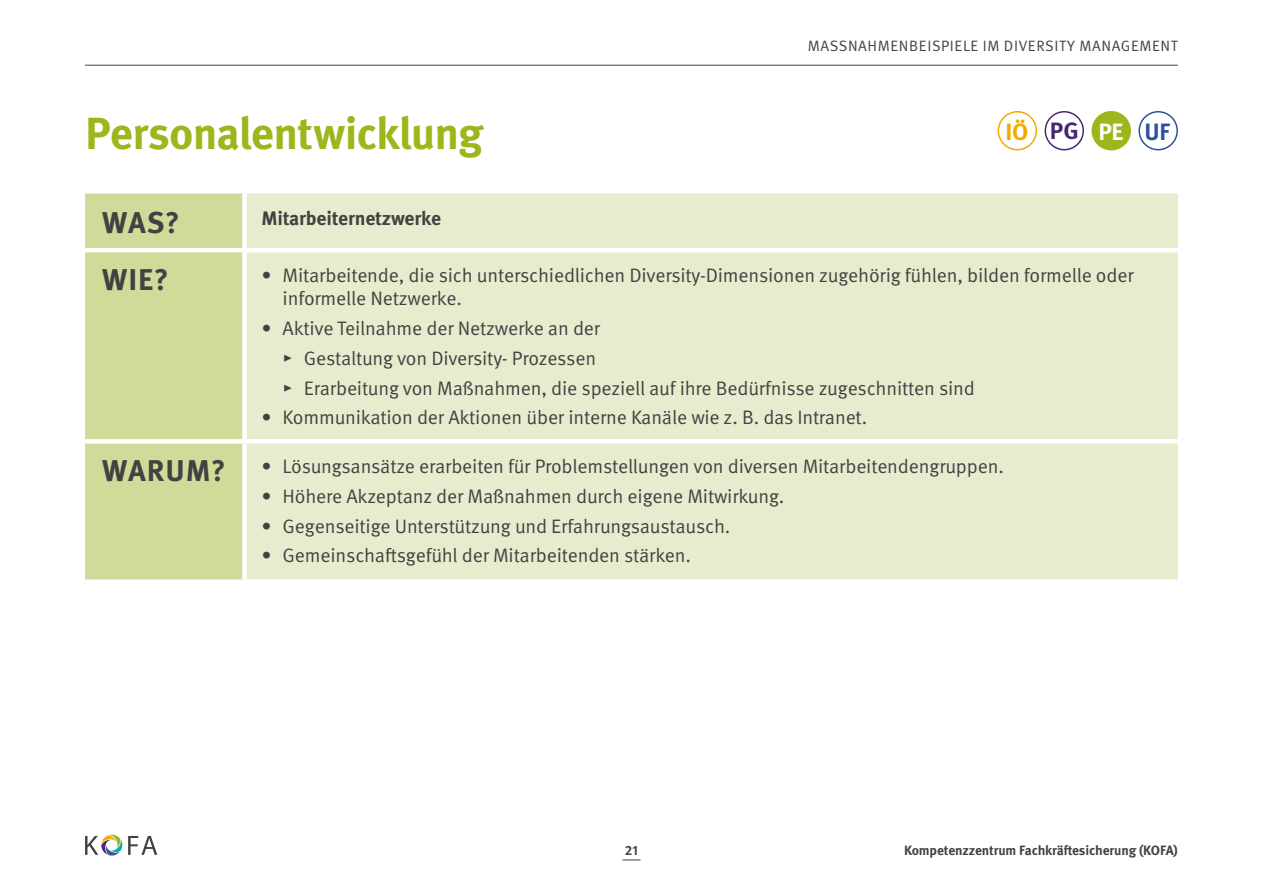
<style>
.page{position:relative;width:1263px;height:893px;background:#fff}
.page>*{position:absolute;margin:0;border:0;box-sizing:border-box;transform-origin:0 0}
.t1{font:700 45px "Meta Pro";letter-spacing:-.025em;color:#9cb71c}
.t2{font:700 30px "Meta Pro";letter-spacing:.03em;color:#424242}
.t3{font:700 23.55px "Meta Pro";letter-spacing:-.01em;color:#f1aa00}
.t4{font:19.5px/29.8px "Meta Pro Norm";letter-spacing:-.01em;color:#424242}
.t5{font:700 19.5px "Meta Pro";letter-spacing:-.01em;color:#424242}
.t6{font:15px "Meta Pro Norm";letter-spacing:.04em;color:#424242}
.t7{font:700 13.5px "Meta Pro";letter-spacing:-.01em;color:#424242}
.s1{color:#492671}
.s2{color:#fff}
.s3{color:#2f509f}
.s4{font-family:"Meta Pro";font-weight:700;font-size:30px}
</style>
<div class="page">
<svg style="left:85px;top:834px;width:72px;height:22px"></svg>
<div style="left:998px;top:111px;width:39px;height:39px;border:2px solid #f1aa00;border-radius:50%"></div>
<div style="left:1044px;top:111px;width:40px;height:39px;border:2px solid #492671;border-radius:50%"></div>
<div style="left:1092px;top:112px;width:38px;height:38px;background:#9cb71c;border-radius:50%"></div>
<div style="left:1091px;top:111px;width:40px;height:39px;border:2px solid #9cb71c;border-radius:50%"></div>
<div style="left:1138px;top:111px;width:40px;height:39px;border:2px solid #2f509f;border-radius:50%"></div>
<div style="left:85px;top:193px;width:157px;height:386px;background:#d1da98"></div>
<div style="left:247px;top:193px;width:931px;height:386px;background:#e8ecce"></div>
<hr style="left:85px;top:248px;width:159px;height:4px;background:#fff">
<hr style="left:244px;top:248px;width:934px;height:4px;background:#fff">
<div style="left:85px;top:439px;width:159px;height:5px;background:#fff"></div>
<div style="left:244px;top:439px;width:934px;height:5px;background:#fff"></div>
<hr style="left:85px;top:65px;width:1093px;height:1px;background:#424242">
<svg style="left:622px;top:859px;width:18px;height:1px"></svg>
<p class="t6" style="left:808px;top:34px;width:371px">MASSNAHMENBEISPIELE IM DIVERSITY MANAGEMENT</p>
<h1 class="t1" style="left:85px;top:98px;width:400px">Personalentwicklung</h1>
<p class="t3" style="left:1005px;top:113px;width:166px">IÖ <span class="s1">PG</span> <span class="s2">PE</span> <span class="s3">UF</span></p>
<h2 class="t2" style="left:102px;top:199px;width:79px">WAS?</h2>
<p class="t5" style="left:261px;top:203px;width:181px">Mitarbeiternetzwerke</p>
<h2 class="t2" style="left:102px;top:256px;width:68px">WIE?</h2>
<p class="t4" style="left:283px;top:262px;width:852px;line-height:23.4px;text-indent:-21px">• Mitarbeitende, die sich unterschiedlichen Diversity-Dimensionen zugehörig fühlen, bilden formelle oder informelle Netzwerke.</p>
<p class="t4" style="left:283px;top:312px;width:694px;text-indent:-21px">• Aktive Teilnahme der Netzwerke an der<br>▸ Gestaltung von Diversity- Prozessen<br>▸ Erarbeitung von Maßnahmen, die speziell auf ihre Bedürfnisse zugeschnitten sind</p>
<p class="t4" style="left:261px;top:401px;width:607px">• Kommunikation der Aktionen über interne Kanäle wie z. B. das Intranet.</p>
<p class="t4" style="left:102px;top:450px;width:903px"><span class="s4">WARUM?</span> • Lösungsansätze erarbeiten für Problemstellungen von diversen Mitarbeitendengruppen.</p>
<p class="t4" style="left:261px;top:480px;width:525px">• Höhere Akzeptanz der Maßnahmen durch eigene Mitwirkung.</p>
<p class="t4" style="left:261px;top:510px;width:471px">• Gegenseitige Unterstützung und Erfahrungsaustausch.</p>
<p class="t4" style="left:261px;top:539px;width:431px">• Gemeinschaftsgefühl der Mitarbeitenden stärken.</p>
<p class="t7" style="left:625px;top:840px;width:15px">21</p>
<p class="t7" style="left:904px;top:840px;width:275px">Kompetenzzentrum Fachkräftesicherung (KOFA)</p>
</div>
